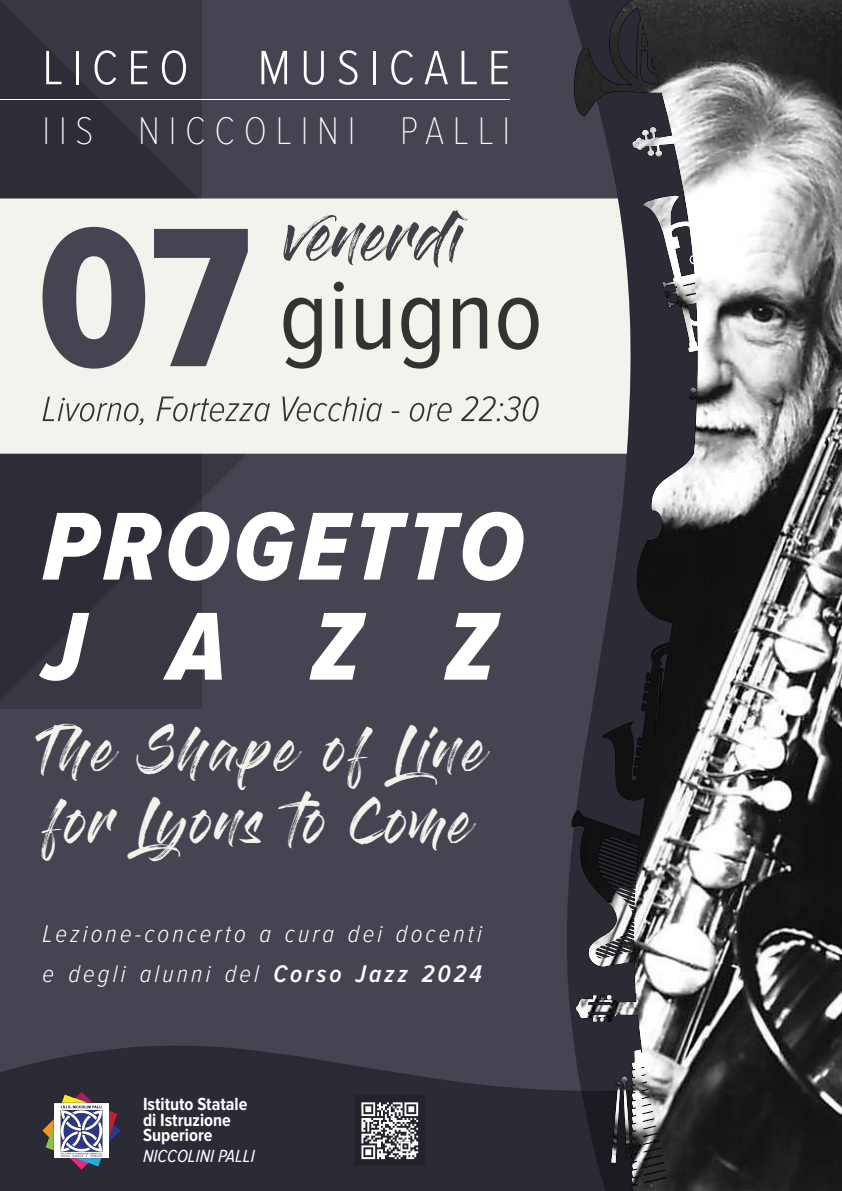
<style>
.page{position:relative;width:842px;height:1191px;background:#454551}
.page>*{position:absolute;margin:0;border:0;box-sizing:border-box;transform-origin:0 0}
.t1{font:100px/100px "Proxima Nova Cond Extrabld It";letter-spacing:.05em;color:#fff}
.t2{font:51.2px "Gloss And Bloom";color:#454551}
.t3{font:300 50px "Proxima Nova Cond";letter-spacing:.185em;color:#fff}
.t4{font:45px/72px "Gloss And Bloom";letter-spacing:.065em;color:#f4f2ec}
.t5{font:100 40px "Proxima Nova Cond";letter-spacing:.22em;color:#fff}
.t6{font:italic 300 25px/40px "Proxima Nova Cond";letter-spacing:.125em;color:#fff}
.t7{font:700 18.2px/15.5px "Proxima Nova Cond";color:#fff}
.t8{font:italic 18.2px "Proxima Nova Cond";color:#fff}
.s1{font-weight:600}
</style>
<div class="page">
<div style="left:0;top:0;width:202px;height:709px;background:#2d2d37"></div>
<div style="left:0;top:198px;width:567px;height:256px;background:#f4f2ec"></div>
<svg style="left:783px;top:0;width:59px;height:1045px;background:#636363"></svg>
<svg style="left:567px;top:0;width:216px;height:1045px;background:#7c7c7d"></svg>
<svg style="left:0;top:1045px;width:842px;height:146px;background:#303038"></svg>
<img style="left:568px;top:0;width:130px;height:695px">
<img style="left:43px;top:1091px;width:77px;height:78px">
<hr style="left:0;top:99px;width:510px;height:1px;background:#fff">
<div style="left:354px;top:1095px;width:71px;height:71px;background:#23232b"></div>
<svg style="left:361px;top:1102px;width:57px;height:57px"></svg>
<svg style="left:43px;top:396px;width:100px;height:29px;background:#d4d2cd"></svg>
<svg style="left:156px;top:396px;width:114px;height:25px;background:#cccbc6"></svg>
<svg style="left:282px;top:396px;width:100px;height:25px;background:#cbcac5"></svg>
<svg style="left:391px;top:411px;width:8px;height:2px"></svg>
<svg style="left:410px;top:403px;width:42px;height:18px"></svg>
<svg style="left:461px;top:396px;width:78px;height:25px;background:#c9c8c3"></svg>
<svg style="left:43px;top:227px;width:102px;height:142px;background:#838388"></svg>
<svg style="left:154px;top:229px;width:94px;height:137px"></svg>
<svg style="left:283px;top:298px;width:39px;height:71px;background:#9c9b97"></svg>
<svg style="left:334px;top:282px;width:10px;height:66px"></svg>
<svg style="left:356px;top:299px;width:34px;height:51px;background:#979693"></svg>
<svg style="left:401px;top:298px;width:38px;height:71px;background:#9b9a97"></svg>
<svg style="left:453px;top:298px;width:34px;height:50px;background:#969592"></svg>
<svg style="left:498px;top:298px;width:41px;height:52px;background:#a2a09d"></svg>
<h3 class="t3" style="left:43px;top:40px;width:148px">LICEO</h3>
<h3 class="t3" style="left:258px;top:40px;width:254px">MUSICALE</h3>
<h3 class="t5" style="left:43px;top:109px;width:469px">IIS NICCOLINI PALLI</h3>
<h2 class="t2" style="left:283px;top:213px;width:181px">venerdì</h2>
<h1 class="t1" style="left:43px;top:499px;width:482px">PROGETTO<br>JAZZ</h1>
<h3 class="t4" style="left:43px;top:720px;width:443px">The Shape of Line for Lyons to Come</h3>
<p class="t6" style="left:43px;top:914px;width:441px">Lezione-concerto a cura dei docenti e degli alunni del <span class="s1">Corso Jazz 2024</span></p>
<p class="t7" style="left:143px;top:1097px;width:106px">Istituto Statale di Istruzione<br>Superiore</p>
<p class="t8" style="left:143px;top:1145px;width:113px">NICCOLINI PALLI</p>
</div>
